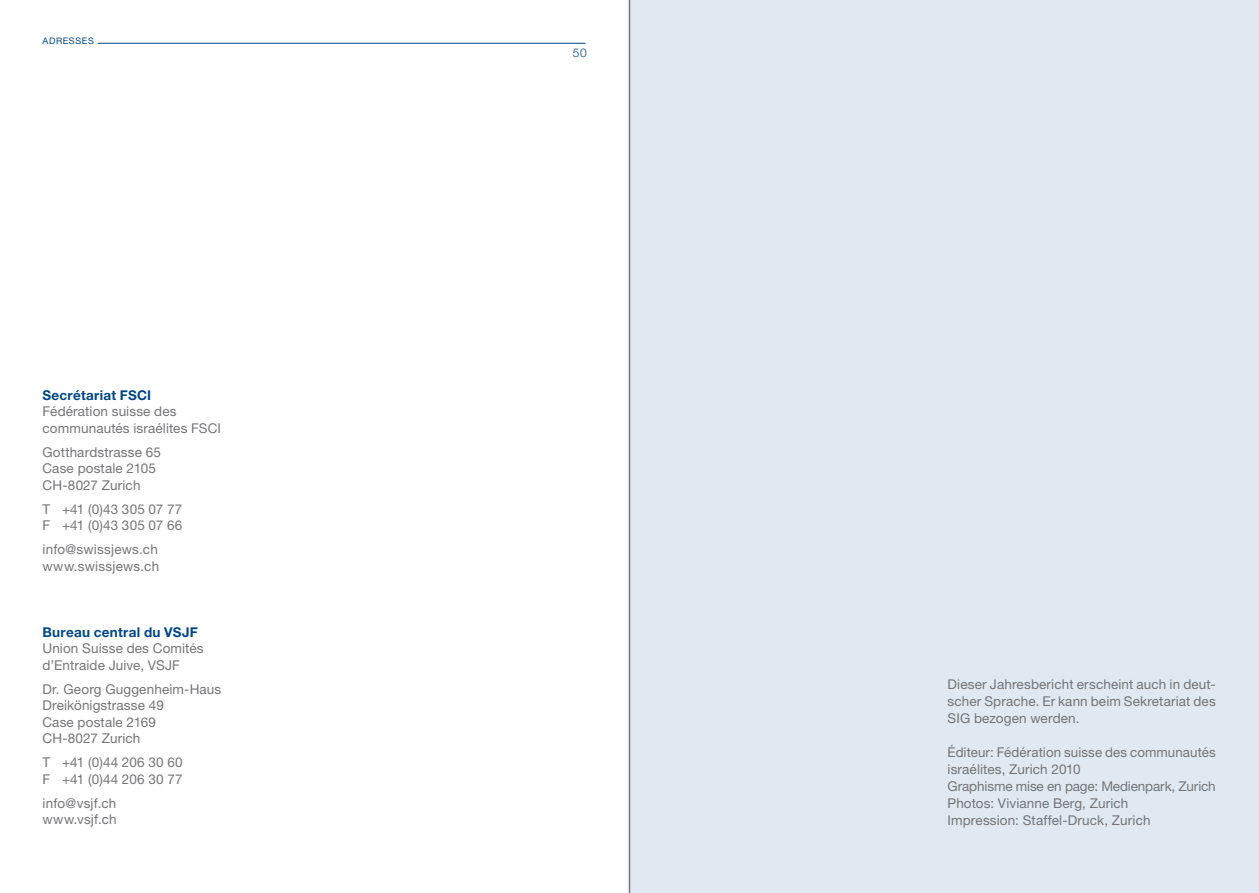
<style>
.page{position:relative;width:1259px;height:893px;background:#fff}
.page>*{position:absolute;margin:0;border:0;box-sizing:border-box;transform-origin:0 0}
.t1{font:13.5px/16.5px "Helvetica Neue CE";letter-spacing:.01em;color:#757477}
.t2{font:700 13.5px "Helvetica Neue CE";letter-spacing:.02em;color:#004687}
.t3{font:300 12px "Helvetica Neue CE";color:#004687}
.t4{font:9px "Helvetica Neue CE";color:#004687}
</style>
<div class="page">
<div style="left:629px;top:0;width:630px;height:893px;background:#e0e9f1"></div>
<hr style="left:98px;top:43px;width:487px;height:1px;background:#004687">
<hr style="left:629px;top:0;width:1px;height:893px;background:#757477">
<p class="t4" style="left:43px;top:35px;width:8px">Adr</p>
<p class="t4" style="left:63px;top:35px;width:31px">ess es</p>
<p class="t2" style="left:43px;top:387px;width:110px">Secrétariat FSCI</p>
<p class="t1" style="left:43px;top:403px;width:178px">Fédération suisse des communautés israélites FSCI</p>
<p class="t1" style="left:43px;top:444px;width:120px">Gotthardstrasse 65<br>Case postale 2105<br>CH-8027 Zurich</p>
<p class="t1" style="left:43px;top:501px;width:141px">T +41 (0)43 305 07 77<br>F +41 (0)43 305 07 66</p>
<p class="t1" style="left:43px;top:541px;width:118px">info@swissjews.ch www.swissjews.ch</p>
<p class="t2" style="left:43px;top:624px;width:157px">Bureau central du VSJF</p>
<p class="t1" style="left:43px;top:640px;width:163px">Union Suisse des Comités d’Entraide Juive, VSJF</p>
<p class="t1" style="left:43px;top:681px;width:180px">Dr. Georg Guggenheim-Haus<br>Dreikönigstrasse 49<br>Case postale 2169<br>CH-8027 Zurich</p>
<p class="t1" style="left:43px;top:754px;width:142px">T +41 (0)44 206 30 60<br>F +41 (0)44 206 30 77</p>
<p class="t1" style="left:43px;top:795px;width:76px">info@vsjf.ch www.vsjf.ch</p>
<p class="t3" style="left:573px;top:46px;width:16px">50</p>
<p class="t1" style="left:947px;top:676px;width:270px;line-height:17px;text-align:justify">Dieser Jahresbericht erscheint auch in deut&shy;scher Sprache. Er kann beim Sekretariat des SI G bezogen werden.</p>
<p class="t1" style="left:947px;top:744px;width:270px;line-height:17px">Éditeur: Fédération suisse des communautés israélites, Zurich 2010<br>Graphisme mise en page: Medienpark, Zurich Photos: Vivianne Berg, Zurich<br>I mpression: Staffel-Druck, Zurich</p>
</div>
